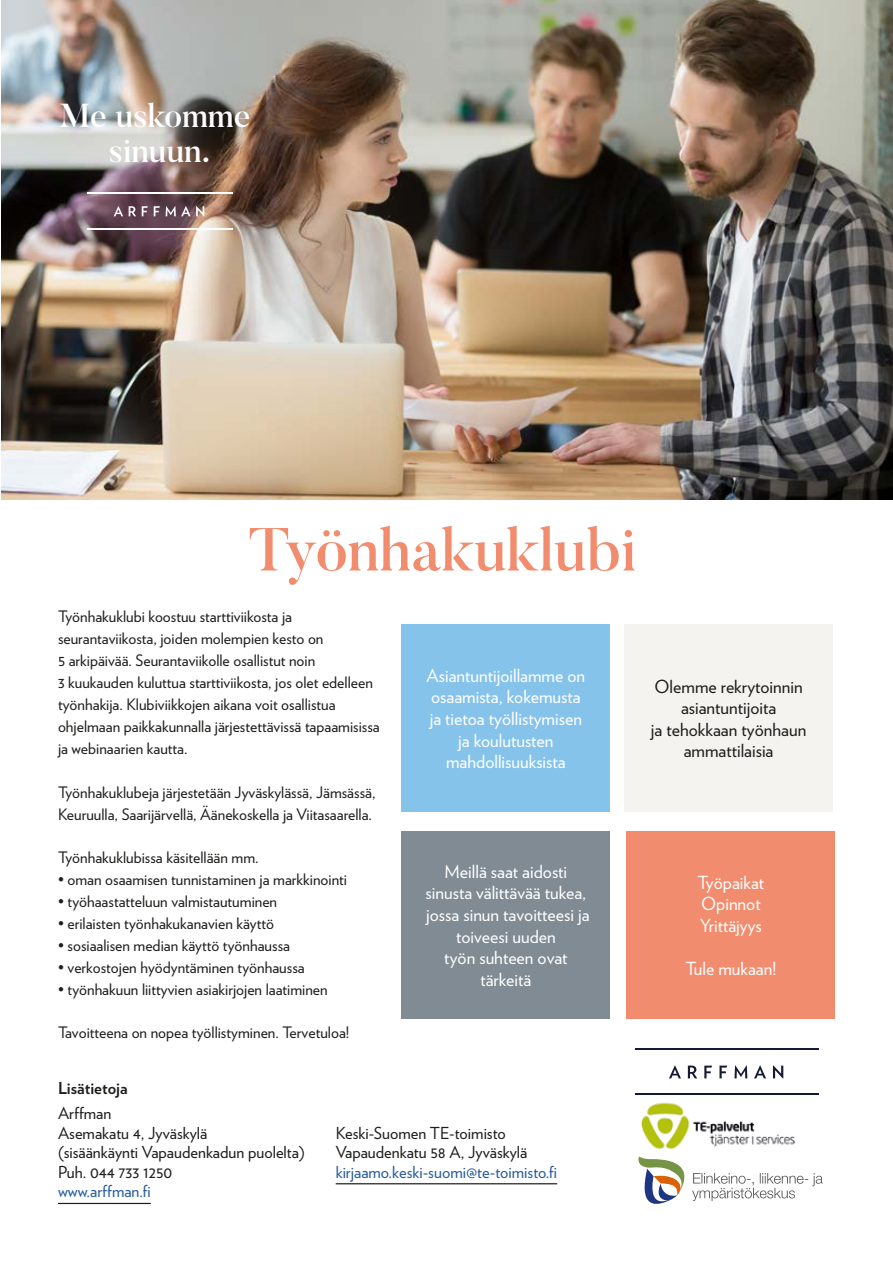
<style>
.page{position:relative;width:893px;height:1263px;background:#fff}
.page>*{position:absolute;margin:0;border:0;box-sizing:border-box;transform-origin:0 0}
.t1{font:500 60.3px "Butler";color:#f18d6e}
.t2{font:500 33px/35.1px "Butler";color:#fff;text-align:center}
.t3{font:18px/21.6px "Verlag";color:#fff;text-align:center}
.t4{font:18px/21.6px "Verlag";color:#1d1d1b;text-align:center}
.t5{font:16.5px/19.5px "Verlag";color:#1d1d1b}
.t6{font:16.5px "Verlag";color:#275b9b}
.t7{font:700 16.5px "Verlag";color:#1d1d1b}
.t8{font:15.75px/21.9px "Verlag";color:#1d1d1b}
</style>
<div class="page">
<img style="left:1px;top:0;width:892px;height:500px">
<svg style="left:114px;top:206px;width:90px;height:11px"></svg>
<hr style="left:87px;top:228px;width:145px;height:1px;background:#fff">
<hr style="left:87px;top:192px;width:145px;height:2px;background:#fff">
<hr style="left:58px;top:1203px;width:93px;height:1px;background:#1d1d1b">
<img style="left:640px;top:1093px;width:179px;height:56px">
<svg style="left:692px;top:1173px;width:131px;height:28px"></svg>
<svg style="left:638px;top:1156px;width:47px;height:48px"></svg>
<svg style="left:669px;top:1065px;width:114px;height:14px"></svg>
<hr style="left:635px;top:1093px;width:183px;height:2px;background:#131b34">
<hr style="left:635px;top:1048px;width:183px;height:2px;background:#131b34">
<div style="left:402px;top:624px;width:208px;height:187px;background:#86c3eb"></div>
<div style="left:402px;top:831px;width:208px;height:187px;background:#808b94"></div>
<div style="left:624px;top:624px;width:209px;height:187px;background:#f5f3ef"></div>
<div style="left:626px;top:831px;width:209px;height:187px;background:#f18d6e"></div>
<hr style="left:336px;top:1183px;width:221px;height:1px;background:#1d1d1b">
<h2 class="t2" style="left:59px;top:98px;width:193px">Me uskomme sinuun.</h2>
<h1 class="t1" style="left:249px;top:511px;width:390px">Työnhakuklubi</h1>
<p class="t8" style="left:58px;top:605px;width:323px">Työnhakuklubi koostuu starttiviikosta ja seurantaviikosta, joiden molempien kesto on<br>5 arkipäivää. Seurantaviikolle osallistut noin<br>3 kuukauden kuluttua starttiviikosta, jos olet edelleen työnhakija. Klubiviikkojen aikana voit osallistua ohjelmaan paikkakunnalla järjestettävissä tapaamisissa ja webinaarien kautta.</p>
<p class="t8" style="left:58px;top:780px;width:319px">Työnhakuklubeja järjestetään Jyväskylässä, Jämsässä,<br>Keuruulla, Saarijärvellä, Äänekoskella ja Viitasaarella.</p>
<p class="t8" style="left:58px;top:846px;width:202px">Työnhakuklubissa käsitellään mm.</p>
<p class="t8" style="left:58px;top:868px;width:291px">• oman osaamisen tunnistaminen ja markkinointi</p>
<p class="t8" style="left:58px;top:890px;width:221px">• työhaastatteluun valmistautuminen</p>
<p class="t8" style="left:58px;top:911px;width:218px">• erilaisten työnhakukanavien käyttö</p>
<p class="t8" style="left:58px;top:933px;width:234px">• sosiaalisen median käyttö työnhaussa</p>
<p class="t8" style="left:58px;top:955px;width:248px">• verkostojen hyödyntäminen työnhaussa</p>
<p class="t8" style="left:58px;top:977px;width:271px">• työnhakuun liittyvien asiakirjojen laatiminen</p>
<p class="t8" style="left:58px;top:1021px;width:293px">Tavoitteena on nopea työllistyminen. Tervetuloa!</p>
<p class="t7" style="left:58px;top:1075px;width:71px">Lisätietoja</p>
<p class="t5" style="left:58px;top:1103px;width:248px">Arffman<br>Asemakatu 4, Jyväskylä<br>(sisäänkäynti Vapaudenkadun puolelta)<br>Puh. 044 733 1250</p>
<p class="t6" style="left:58px;top:1179px;width:94px">www.arffman.fi</p>
<p class="t3" style="left:427px;top:664px;width:160px">Asiantuntijoillamme on osaamista, kokemusta ja tietoa työllistymisen ja koulutusten mahdollisuuksista</p>
<p class="t3" style="left:426px;top:860px;width:166px">Meillä saat aidosti sinusta välittävää tukea, jossa sinun tavoitteesi ja toiveesi uuden<br>työn suhteen ovat tärkeitä</p>
<p class="t5" style="left:336px;top:1122px;width:193px">Keski-Suomen TE-toimisto<br>Vapaudenkatu 58 A, Jyväskylä</p>
<p class="t6" style="left:336px;top:1159px;width:223px">kirjaamo.keski-suomi@te-toimisto.fi</p>
<p class="t4" style="left:651px;top:674px;width:157px">Olemme rekrytoinnin asiantuntijoita<br>ja tehokkaan työnhaun ammattilaisia</p>
<p class="t3" style="left:697px;top:870px;width:68px;text-align:left">Työpaikat<br>Opinnot<br>Yrittäjyys</p>
<p class="t3" style="left:685px;top:957px;width:92px">Tule mukaan!</p>
</div>
